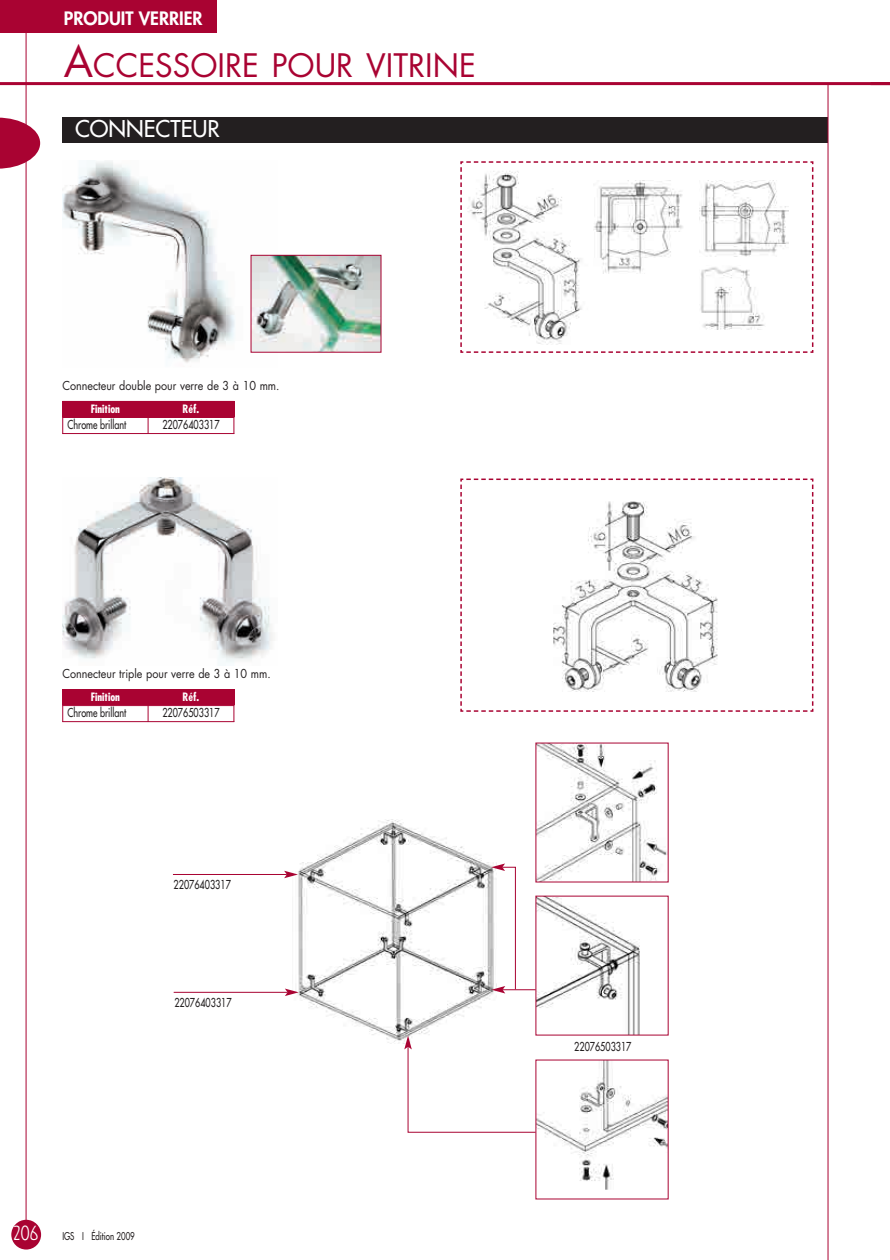
<style>
.page{position:relative;width:890px;height:1260px;background:#fff}
.page>*{position:absolute;margin:0;border:0;box-sizing:border-box;transform-origin:0 0}
.t1{font:31.5px "Futura";color:#a90332}
.t2{font:22.5px "Futura";color:#fff}
.t3{font:800 18px "Futura";color:#fff}
.t4{font:condensed 18px "Kolo LP";color:#fff;scale:.9 1}
.t5{font:12px "Futura";color:#231f20;scale:.75 1}
.t6{font:12px "Futura";color:#231f20;scale:.9 1}
.t7{font:700 condensed 11.25px "Futura";color:#fff}
.t8{font:10.5px "Futura";color:#231f20;scale:.75 1}
.s1{font-size:42px}
</style>
<div class="page">
<div style="left:62px;top:117px;width:766px;height:25px;background:#231f20"></div>
<img style="left:62px;top:161px;width:215px;height:202px">
<svg style="left:460px;top:161px;width:354px;height:192px"></svg>
<div style="left:62px;top:401px;width:86px;height:16px;background:#a90332"></div>
<div style="left:148px;top:401px;width:86px;height:16px;background:#a90332"></div>
<hr style="left:62px;top:401px;width:1px;height:33px;background:#a90332">
<hr style="left:148px;top:401px;width:1px;height:33px;background:#a90332">
<hr style="left:233px;top:401px;width:1px;height:33px;background:#a90332">
<hr style="left:62px;top:417px;width:172px;height:1px;background:#a90332">
<hr style="left:62px;top:433px;width:172px;height:1px;background:#a90332">
<img style="left:62px;top:477px;width:188px;height:186px">
<svg style="left:536px;top:478px;width:278px;height:234px"></svg>
<img style="left:299px;top:990px;width:194px;height:54px">
<img style="left:537px;top:745px;width:129px;height:135px">
<img style="left:537px;top:898px;width:103px;height:135px">
<img style="left:537px;top:1062px;width:129px;height:128px">
<div style="left:62px;top:689px;width:86px;height:17px;background:#a90332"></div>
<div style="left:148px;top:689px;width:86px;height:17px;background:#a90332"></div>
<hr style="left:62px;top:689px;width:1px;height:33px;background:#a90332">
<hr style="left:148px;top:689px;width:1px;height:33px;background:#a90332">
<hr style="left:233px;top:689px;width:1px;height:33px;background:#a90332">
<hr style="left:62px;top:721px;width:172px;height:1px;background:#a90332">
<div style="left:593px;top:180px;width:90px;height:96px;background:#fff"></div>
<img style="left:594px;top:180px;width:89px;height:94px">
<img style="left:699px;top:180px;width:89px;height:77px">
<div style="left:699px;top:265px;width:90px;height:65px;background:#fff"></div>
<img style="left:700px;top:267px;width:65px;height:63px">
<svg style="left:250px;top:255px;width:286px;height:735px"></svg>
<svg style="left:491px;top:863px;width:25px;height:130px"></svg>
<svg style="left:404px;top:1036px;width:132px;height:97px"></svg>
<hr style="left:173px;top:874px;width:114px;height:1px;background:#a90332">
<svg style="left:284px;top:871px;width:14px;height:7px"></svg>
<hr style="left:174px;top:992px;width:113px;height:1px;background:#a90332">
<svg style="left:285px;top:989px;width:14px;height:7px"></svg>
<hr style="left:26px;top:32px;width:1px;height:1193px;background:#a90332">
<hr style="left:0;top:82px;width:890px;height:3px;background:#a90332">
<hr style="left:827px;top:84px;width:1px;height:1176px;background:#a90332">
<div style="left:0;top:0;width:217px;height:33px;background:#a90332"></div>
<svg style="left:0;top:118px;width:40px;height:51px"></svg>
<div style="left:11px;top:1220px;width:30px;height:30px;background:#a90332;border-radius:50%"></div>
<h3 class="t3" style="left:64px;top:7px;width:140px">PRODUIT VERRIER</h3>
<h1 class="t1" style="left:64px;top:46px;width:413px"><span class="s1">A</span>CCESSOIRE POUR VITRINE</h1>
<h2 class="t2" style="left:75px;top:115px;width:146px">CONNECTEUR</h2>
<p class="t6" style="left:62px;top:378px;width:243px">Connecteur double pour verre de 3 à 10 mm.</p>
<p class="t7" style="left:91px;top:402px;width:31px">Finition</p>
<p class="t7" style="left:183px;top:402px;width:18px">Réf.</p>
<p class="t5" style="left:68px;top:417px;width:80px">Chrome brillant</p>
<p class="t5" style="left:162px;top:417px;width:78px">22076403317</p>
<p class="t6" style="left:62px;top:666px;width:233px">Connecteur triple pour verre de 3 à 10 mm.</p>
<p class="t7" style="left:91px;top:690px;width:31px">Finition</p>
<p class="t7" style="left:183px;top:690px;width:18px">Réf.</p>
<p class="t5" style="left:68px;top:705px;width:80px">Chrome brillant</p>
<p class="t5" style="left:162px;top:705px;width:78px">22076503317</p>
<p class="t5" style="left:174px;top:877px;width:78px">22076403317</p>
<p class="t5" style="left:174px;top:995px;width:78px">22076403317</p>
<h3 class="t4" style="left:13px;top:1224px;width:29px">206</h3>
<p class="t8" style="left:62px;top:1230px;width:98px">IGS I Édition 2009</p>
<p class="t5" style="left:574px;top:1039px;width:78px">22076503317</p>
</div>
